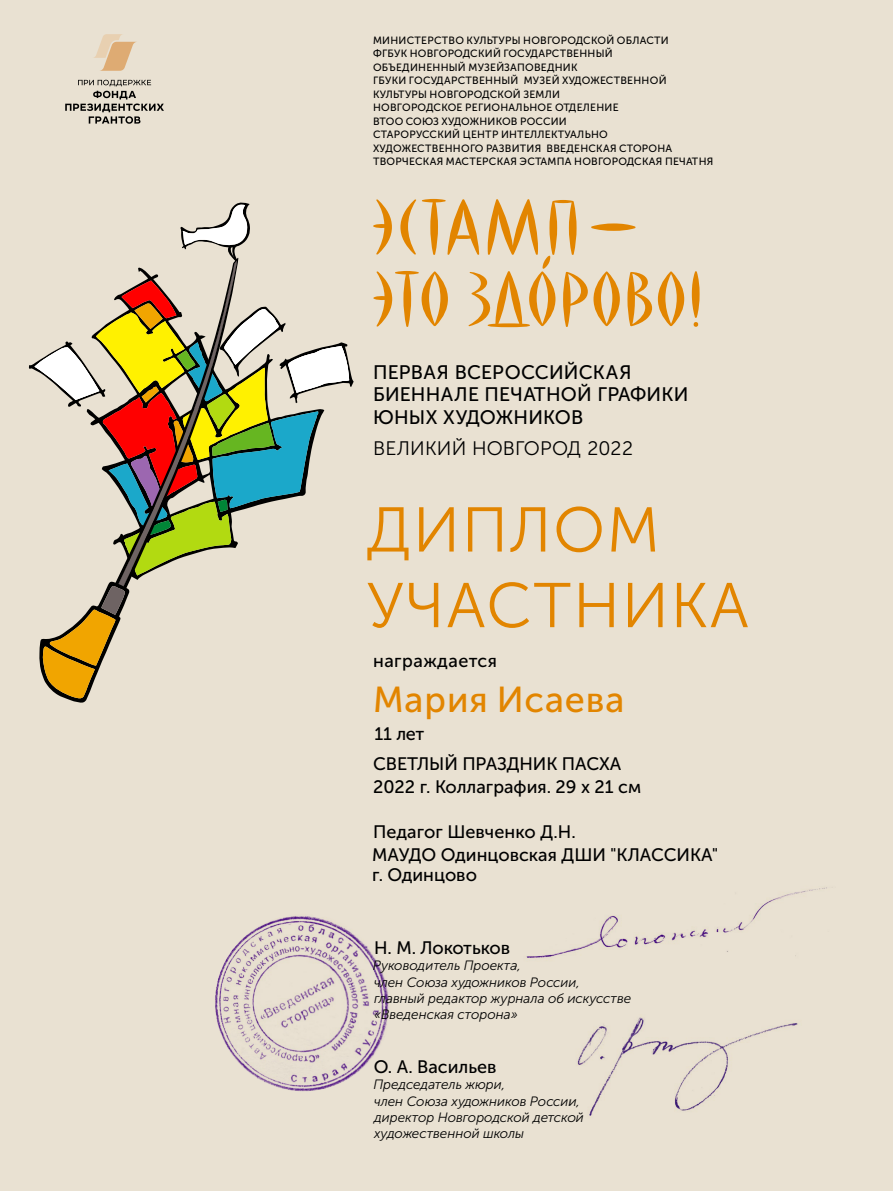
<style>
.page{position:relative;width:893px;height:1191px;background:#fff}
.page>*{position:absolute;margin:0;border:0;box-sizing:border-box;transform-origin:0 0}
.t1{font:63px/75.6px "Museo Sans Cyrl 300";letter-spacing:.025em;color:#e28500}
.t2{font:36px "Museo Sans Cyrl 500";letter-spacing:.025em;color:#e28500}
.t3{font:19.5px/22.5px "Museo Sans Cyrl 500";letter-spacing:.01em;color:#000}
.t4{font:19.5px "Museo Sans Cyrl 300";letter-spacing:.005em;color:#000}
.t5{font:18px/20.9px "Museo Sans Cyrl 500";color:#000}
.t6{font:18px "Museo Sans Cyrl 500";letter-spacing:.025em;color:#000}
.t7{font:italic 13.5px/16.2px "Museo Sans Cyrl 300";color:#000}
.t8{font:10.5px/13.5px "Museo Sans Cyrl 500";letter-spacing:.025em;color:#000}
</style>
<div class="page">
<div style="left:0;top:0;width:893px;height:1190px;background:#e9e1d2"></div>
<svg style="left:94px;top:34px;width:43px;height:37px"></svg>
<svg style="left:65px;top:80px;width:99px;height:44px"></svg>
<svg style="left:28px;top:202px;width:326px;height:501px"></svg>
<svg style="left:658px;top:271px;width:26px;height:55px"></svg>
<svg style="left:692px;top:271px;width:8px;height:56px"></svg>
<svg style="left:373px;top:199px;width:279px;height:128px"></svg>
<img style="left:215px;top:914px;width:177px;height:177px;border-radius:89px">
<img style="left:577px;top:1017px;width:221px;height:99px">
<img style="left:526px;top:887px;width:301px;height:71px">
<p class="t8" style="left:373px;top:34px;width:342px">МИНИСТЕРСТВО КУЛЬТУРЫ НОВГОРОДСКОЙ ОБЛАСТИ<br>ФГБУК НОВГОРОДСКИЙ ГОСУДАРСТВЕННЫЙ<br>ОБЪЕДИНЕННЫЙ МУЗЕЙЗАПОВЕДНИК<br>ГБУКИ ГОСУДАРСТВЕННЫЙ МУЗЕЙ ХУДОЖЕСТВЕННОЙ КУЛЬТУРЫ НОВГОРОДСКОЙ ЗЕМЛИ<br>НОВГОРОДСКОЕ РЕГИОНАЛЬНОЕ ОТДЕЛЕНИЕ<br>ВТОО СОЮЗ ХУДОЖНИКОВ РОССИИ<br>СТАРОРУССКИЙ ЦЕНТР ИНТЕЛЛЕКТУАЛЬНО ХУДОЖЕСТВЕННОГО РАЗВИТИЯ ВВЕДЕНСКАЯ СТОРОНА ТВОРЧЕСКАЯ МАСТЕРСКАЯ ЭСТАМПА НОВГОРОДСКАЯ ПЕЧАТНЯ</p>
<h3 class="t3" style="left:373px;top:362px;width:317px">ПЕРВАЯ ВСЕРОССИЙСКАЯ<br>БИЕННАЛЕ ПЕЧАТНОЙ ГРАФИКИ<br>ЮНЫХ ХУДОЖНИКОВ</h3>
<h3 class="t4" style="left:373px;top:440px;width:261px">ВЕЛИКИЙ НОВГОРОД 2022</h3>
<h1 class="t1" style="left:367px;top:498px;width:384px">ДИПЛОМ<br>УЧАСТНИКА</h1>
<h3 class="t6" style="left:373px;top:653px;width:125px">награждается</h3>
<h2 class="t2" style="left:373px;top:685px;width:253px">Мария Исаева</h2>
<h3 class="t5" style="left:374px;top:725px;width:51px">11 лет</h3>
<h3 class="t5" style="left:373px;top:755px;width:250px">СВЕТЛЫЙ ПРАЗДНИК ПАСХА</h3>
<h3 class="t5" style="left:373px;top:777px;width:270px">2022 г. Коллаграфия. 29 x 21 см</h3>
<h3 class="t5" style="left:373px;top:822px;width:204px">Педагог Шевченко Д.Н.</h3>
<h3 class="t5" style="left:372px;top:845px;width:348px">МАУДО Одинцовская ДШИ "КЛАССИКА" г. Одинцово</h3>
<h3 class="t5" style="left:374px;top:939px;width:138px">Н. М. Локотьков</h3>
<p class="t7" style="left:373px;top:959px;width:260px">Руководитель Проекта,<br>член Союза художников России, главный редактор журнала об искусстве «Введенская сторона»</p>
<h3 class="t5" style="left:374px;top:1058px;width:124px">О. А. Васильев</h3>
<p class="t7" style="left:373px;top:1077px;width:212px">Председатель жюри,<br>член Союза художников России, директор Новгородской детской художественной школы</p>
</div>
